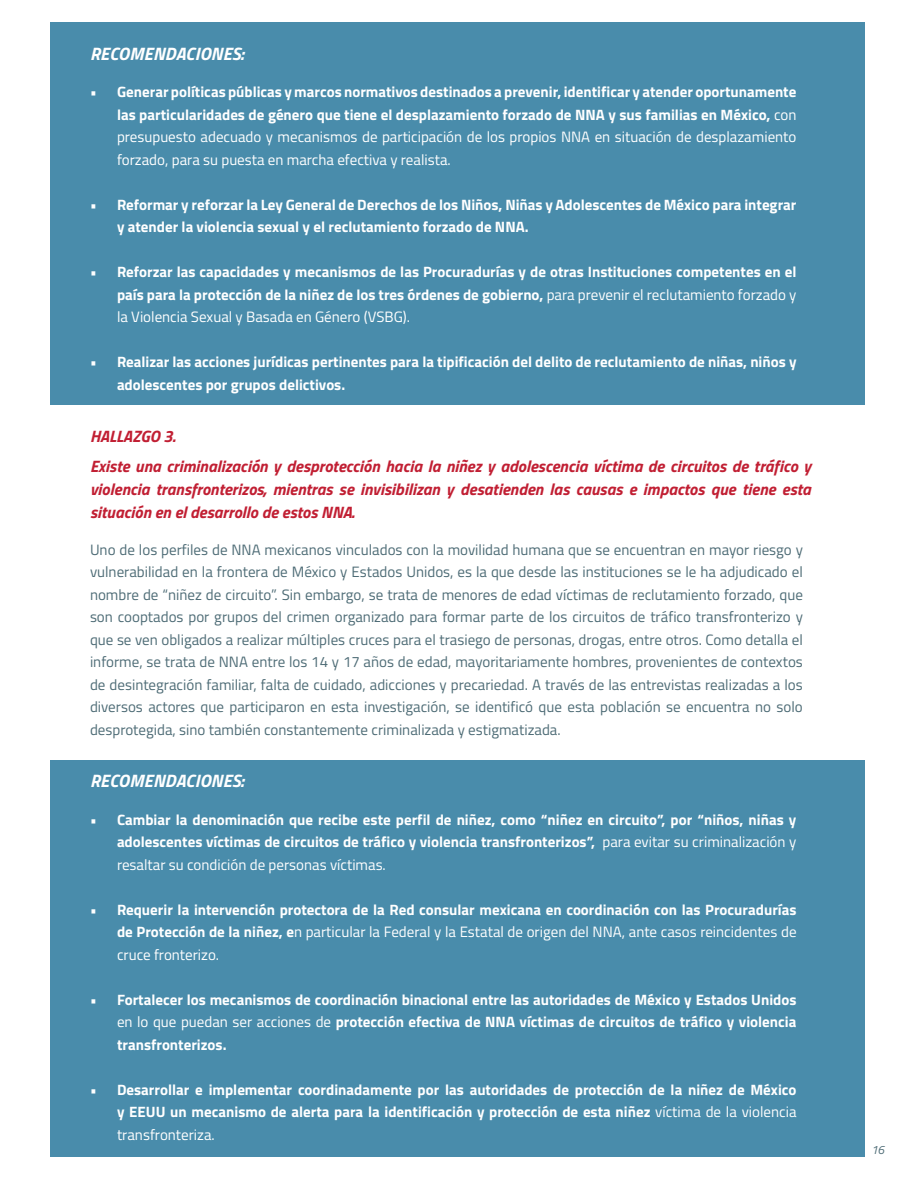
<style>
.page{position:relative;width:918px;height:1188px;background:#fff}
.page>*{position:absolute;margin:0;border:0;box-sizing:border-box;transform-origin:0 0}
.t1{font:italic 700 18px "Titillium";letter-spacing:.01em;color:#fff}
.t2{font:italic 700 16.5px/30px "Titillium";color:#c11f33}
.t3{font:700 15px/22.5px "Titillium";color:#fff;text-align:justify}
.t4{font:15px/22.5px "Titillium";color:#4e6c76;text-align:justify}
.t5{font:italic 12px "Titillium";color:#4e6c76}
.s1{font-weight:400}
</style>
<div class="page">
<div style="left:51px;top:23px;width:814px;height:382px;background:#498cab"></div>
<div style="left:51px;top:760px;width:814px;height:397px;background:#498cab"></div>
<p class="t1" style="left:90px;top:40px;width:155px">RECOMENDACIONES:</p>
<p class="t3" style="left:117px;top:80px;width:681px;text-indent:-27px">• Generar políticas públicas y marcos normativos destinados a prevenir, identificar y atender oportunamente las particularidades de género que tiene el desplazamiento forzado de NNA y sus familias en México, <span class="s1">con presupuesto adecuado y mecanismos de participación de los propios NNA en situación de desplazamiento forzado, para su puesta en marcha efectiva y realista.</span></p>
<p class="t3" style="left:117px;top:193px;width:681px;text-indent:-27px">• Reformar y reforzar la Ley General de Derechos de los Niños, Niñas y Adolescentes de México para integrar y atender la violencia sexual y el reclutamiento forzado de NNA.</p>
<p class="t3" style="left:117px;top:260px;width:681px;text-indent:-27px">• Reforzar las capacidades y mecanismos de las Procuradurías y de otras Instituciones competentes en el país para la protección de la niñez de los tres órdenes de gobierno, <span class="s1">para prevenir el reclutamiento forzado y la Violencia Sexual y Basada en Género (VSBG).</span></p>
<p class="t3" style="left:117px;top:350px;width:681px;text-indent:-27px">• Realizar las acciones jurídicas pertinentes para la tipificación del delito de reclutamiento de niñas, niños y adolescentes por grupos delictivos.</p>
<p class="t2" style="left:90px;top:421px;width:723px">HALLAZGO 3.<br>Existe una criminalización y desprotección hacia la niñez y adolescencia víctima de circuitos de tráfico y</p>
<p class="t2" style="left:90px;top:477px;width:723px;line-height:22.5px">violencia transfronterizos, mientras se invisibilizan y desatienden las causas e impactos que tiene esta situación en el desarrollo de estos NNA.</p>
<p class="t4" style="left:90px;top:538px;width:715px">Uno de los perfiles de NNA mexicanos vinculados con la movilidad humana que se encuentran en mayor riesgo y vulnerabilidad en la frontera de México y Estados Unidos, es la que desde las instituciones se le ha adjudicado el nombre de “niñez de circuito”. Sin embargo, se trata de menores de edad víctimas de reclutamiento forzado, que son cooptados por grupos del crimen organizado para formar parte de los circuitos de tráfico transfronterizo y que se ven obligados a realizar múltiples cruces para el trasiego de personas, drogas, entre otros. Como detalla el informe, se trata de NNA entre los 14 y 17 años de edad, mayoritariamente hombres, provenientes de contextos de desintegración familiar, falta de cuidado, adicciones y precariedad. A través de las entrevistas realizadas a los diversos actores que participaron en esta investigación, se identificó que esta población se encuentra no solo desprotegida, sino también constantemente criminalizada y estigmatizada.</p>
<p class="t1" style="left:90px;top:767px;width:155px">RECOMENDACIONES:</p>
<p class="t3" style="left:117px;top:808px;width:681px;text-indent:-27px">• Cambiar la denominación que recibe este perfil de niñez, como “niñez en circuito”, por “niños, niñas y adolescentes víctimas de circuitos de tráfico y violencia transfronterizos”, <span class="s1">para evitar su criminalización y resaltar su condición de personas víctimas.</span></p>
<p class="t3" style="left:117px;top:898px;width:681px;text-indent:-27px">• Requerir la intervención protectora de la Red consular mexicana en coordinación con las Procuradurías de Protección de la niñez, e<span class="s1">n particular la Federal y la Estatal de origen del NNA, ante casos reincidentes de cruce fronterizo.</span></p>
<p class="t3" style="left:117px;top:988px;width:681px;text-indent:-27px">• Fortalecer los mecanismos de coordinación binacional entre las autoridades de México y Estados Unidos <span class="s1">en lo que puedan ser acciones de</span> protección efectiva de NNA víctimas de circuitos de tráfico y violencia transfronterizos.</p>
<p class="t3" style="left:117px;top:1078px;width:681px;text-indent:-27px">• Desarrollar e implementar coordinadamente por las autoridades de protección de la niñez de México y EEUU un mecanismo de alerta para la identificación y protección de esta niñez <span class="s1">víctima de la violencia transfronteriza.</span></p>
<p class="t5" style="left:871px;top:1141px;width:15px">16</p>
</div>
